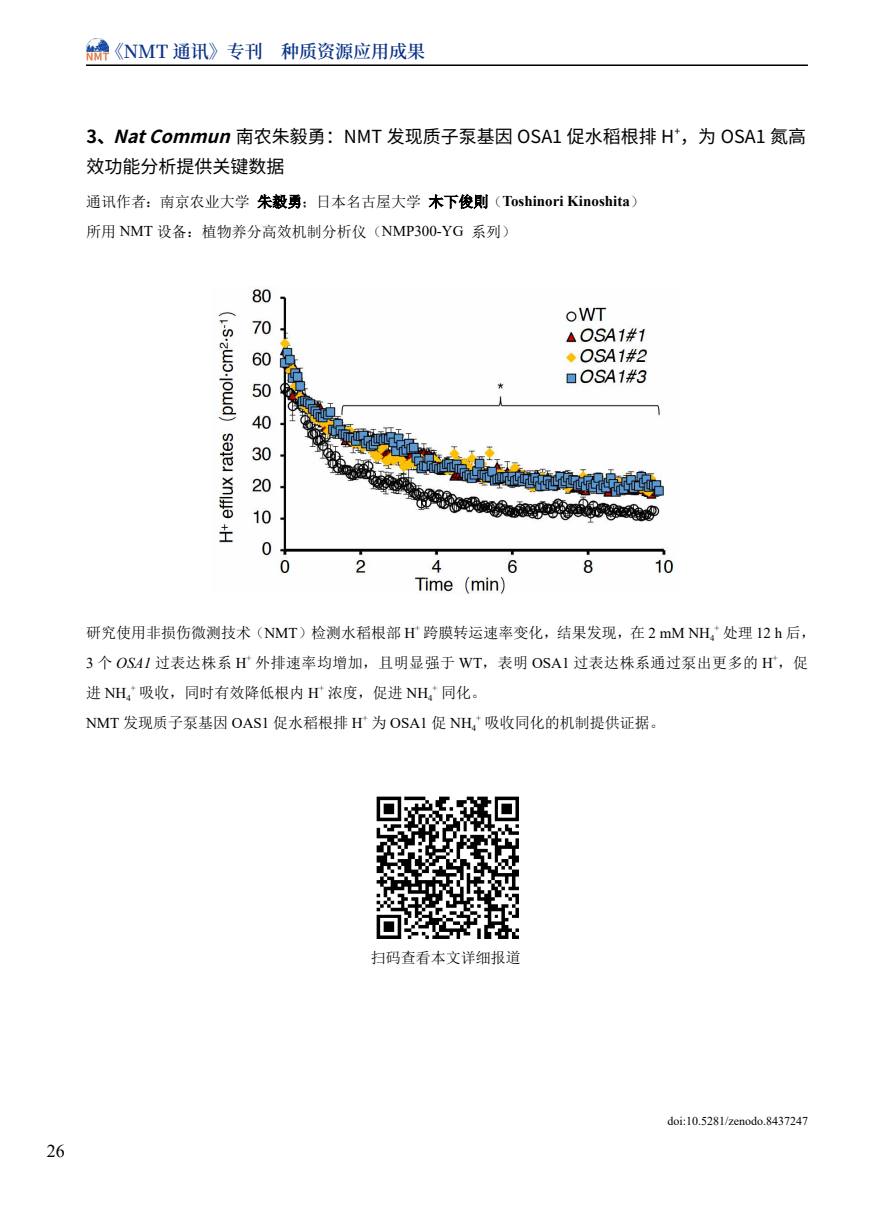
<style>
.page{position:relative;width:893px;height:1212px;background:#fff}
.page>*{position:absolute;margin:0;border:0;box-sizing:border-box;transform-origin:0 0}
.t1{font:18px "Noto Sans Hans";color:#000}
.t2{font:600 18px "Source Han Serif CN";color:#0c3388}
.t3{font:18px "Times New Roman";color:#000}
.t4{font:15px/30px "Sim Sun";color:#000}
.t5{font:15px "Sim Sun";letter-spacing:.03em;color:#000}
.t6{font:15px "Times New Roman";color:#000}
.t7{font:12px "Times New Roman";color:#000}
.t8{font:10.5px "Noto Sans Hans";color:#000}
.t9{font:8.7px "Times New Roman";color:#000}
.s1{font-weight:700}
.s2{font-weight:700;font-style:italic}
.s3{font-family:"Times New Roman";font-weight:700}
.s4{font-family:"Times New Roman"}
.s5{font-family:"Times New Roman";font-style:italic}
.s6{font-family:"Sim Sun"}
</style>
<div class="page">
<hr style="left:86px;top:64px;width:722px;height:2px;background:#000">
<img style="left:86px;top:38px;width:22px;height:22px">
<img style="left:376px;top:796px;width:143px;height:143px">
<img style="left:218px;top:286px;width:456px;height:307px">
<svg style="left:257px;top:194px;width:44px;height:15px"></svg>
<svg style="left:428px;top:194px;width:60px;height:15px"></svg>
<p class="t2" style="left:106px;top:41px;width:321px">《NMT 通讯》专刊 种质资源应用成果</p>
<p class="t1" style="left:87px;top:127px;width:721px"><span class="s1">3、</span><span class="s2">NatCommun</span>南农朱毅勇：NMT 发现质子泵基因 OSA1 促水稻根排 H ，为 OSA1 氮高</p>
<p class="t8" style="left:674px;top:125px;width:7px">+</p>
<p class="t1" style="left:87px;top:157px;width:199px">效功能分析提供关键数据</p>
<p class="t4" style="left:86px;top:186px;width:560px">通讯作者：南京农业大学 朱毅勇；日本名古屋大学 木下俊則（<span class="s3">Toshinori Kinoshita</span>）所用 <span class="s4">NMT</span> 设备：植物养分高效机制分析仪（<span class="s4">NMP300-YG</span> 系列）</p>
<p class="t4" style="left:86px;top:618px;width:331px">研究使用非损伤微测技术（<span class="s4">NMT</span>）检测水稻根部 <span class="s4">H</span></p>
<p class="t9" style="left:415px;top:621px;width:6px">+</p>
<p class="t4" style="left:423px;top:618px;width:293px">跨膜转运速率变化，结果发现，在 <span class="s4">2 mM NH</span><sub>4</sub></p>
<p class="t9" style="left:714px;top:621px;width:6px">+</p>
<p class="t4" style="left:723px;top:618px;width:94px">处理 <span class="s4">12 h</span> 后，</p>
<p class="t4" style="left:86px;top:648px;width:162px"><span class="s4">3</span> 个 <span class="s5">OSA1</span> 过表达株系 <span class="s4">H</span></p>
<p class="t9" style="left:247px;top:651px;width:6px">+</p>
<p class="t5" style="left:255px;top:655px;width:554px">外排速率均增加，且明显强于 <span class="s4">WT</span>，表明 <span class="s4">OSA1</span> 过表达株系通过泵出更多的 <span class="s4">H</span> ，促</p>
<p class="t9" style="left:773px;top:651px;width:6px">+</p>
<p class="t6" style="left:86px;top:682px;width:46px"><span class="s6">进</span> NH<sub>4</sub></p>
<p class="t9" style="left:131px;top:681px;width:6px">+</p>
<p class="t4" style="left:140px;top:678px;width:181px">吸收，同时有效降低根内 <span class="s4">H</span></p>
<p class="t9" style="left:319px;top:681px;width:6px">+</p>
<p class="t4" style="left:328px;top:678px;width:106px">浓度，促进 <span class="s4">NH</span><sub>4</sub></p>
<p class="t9" style="left:433px;top:681px;width:6px">+</p>
<p class="t4" style="left:441px;top:678px;width:46px">同化。</p>
<p class="t4" style="left:86px;top:708px;width:278px"><span class="s4">NMT</span> 发现质子泵基因 <span class="s4">OAS1</span> 促水稻根排 <span class="s4">H</span></p>
<p class="t9" style="left:363px;top:711px;width:6px">+</p>
<p class="t6" style="left:371px;top:712px;width:106px"><span class="s6">为</span> OSA1 <span class="s6">促</span> NH<sub>4</sub></p>
<p class="t9" style="left:476px;top:711px;width:6px">+</p>
<p class="t4" style="left:485px;top:708px;width:181px">吸收同化的机制提供证据。</p>
<p class="t3" style="left:47px;top:1138px;width:19px">26</p>
<p class="t4" style="left:371px;top:943px;width:151px">扫码查看本文详细报道</p>
<p class="t7" style="left:667px;top:1112px;width:142px">doi:10.5281/zenodo.8437247</p>
</div>
